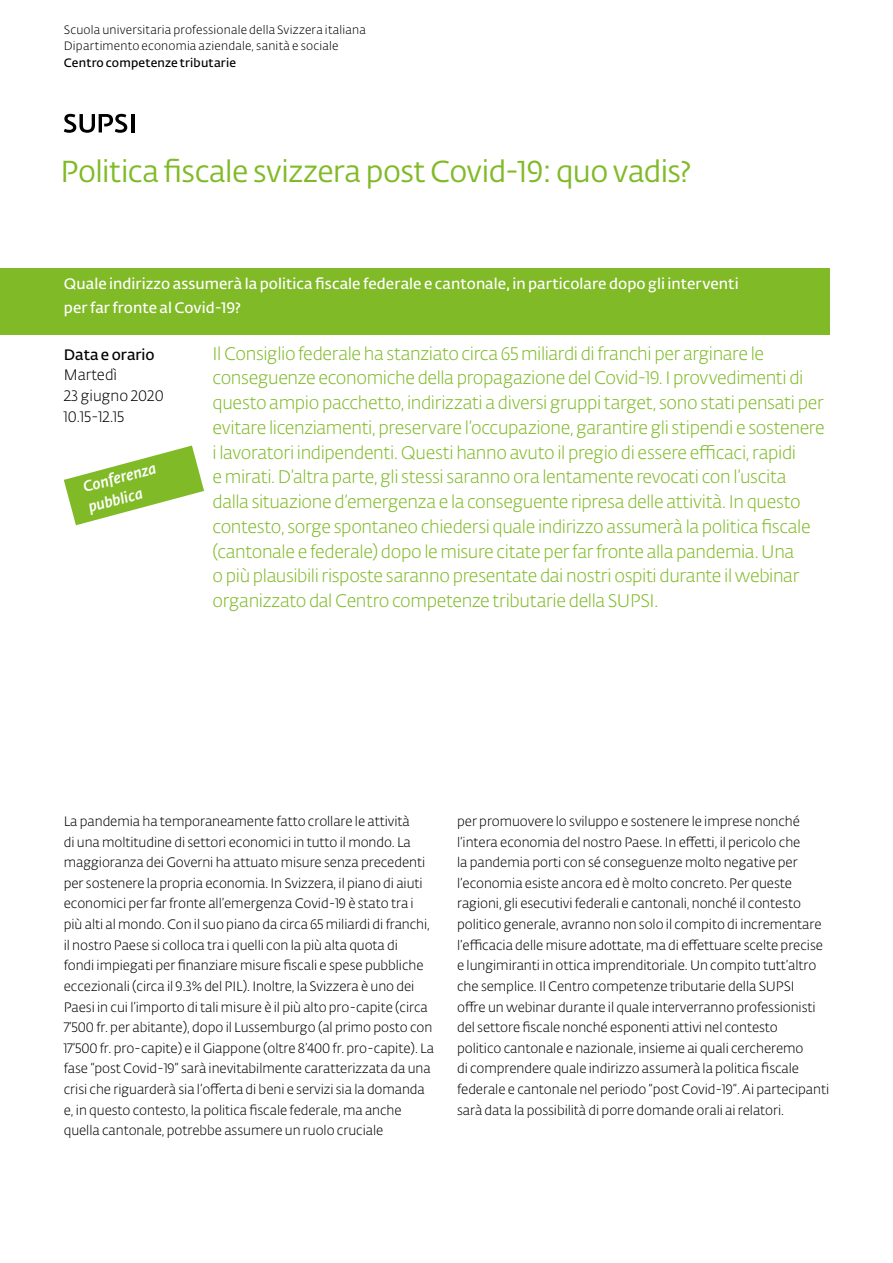
<style>
.page{position:relative;width:893px;height:1263px;background:#fff}
.page>*{position:absolute;margin:0;border:0;box-sizing:border-box;transform-origin:0 0}
.t1{font:30px "SUPSI Fedra Sans";letter-spacing:-.015em;color:#80ba27}
.t2{font:300 18px/24.8px "SUPSI Fedra Sans";letter-spacing:-.02em;color:#80ba27}
.t3{font:600 15px/23.7px "SUPSI Fedra Sans";letter-spacing:.005em;color:#fff}
.t4{font:300 15px/20.7px "SUPSI Fedra Sans";color:#000}
.t5{font:italic 500 15px/20.7px "SUPSI Fedra Sans";color:#fff}
.t6{font:600 15px "SUPSI Fedra Sans";color:#000}
.t7{font:300 13.5px/20.7px "SUPSI Fedra Sans";letter-spacing:-.005em;color:#000}
.t8{font:300 12px/16.5px "SUPSI Fedra Sans";letter-spacing:.015em;color:#000}
.t9{font:600 12px "SUPSI Fedra Sans";letter-spacing:.015em;color:#000}
</style>
<div class="page">
<div style="left:0;top:269px;width:829px;height:66px;background:#80ba27"></div>
<hr style="left:131px;top:114px;width:3px;height:18px;background:#000">
<svg style="left:64px;top:114px;width:63px;height:19px"></svg>
<svg style="left:64px;top:446px;width:140px;height:79px"></svg>
<p class="t8" style="left:64px;top:22px;width:304px">Scuola universitaria professionale della Svizzera italiana<br>Dipartimento economia aziendale, sanità e sociale</p>
<p class="t9" style="left:64px;top:55px;width:174px">Centro competenze tributarie</p>
<h1 class="t1" style="left:61px;top:154px;width:632px">Politica fiscale svizzera post Covid-19: quo vadis?</h1>
<p class="t3" style="left:64px;top:272px;width:676px">Quale indirizzo assumerà la politica fiscale federale e cantonale, in particolare dopo gli interventi per far fronte al Covid-19?</p>
<p class="t6" style="left:64px;top:345px;width:92px">Data e orario</p>
<p class="t4" style="left:64px;top:365px;width:102px">Martedì<br>23 giugno 2020<br>10.15-12.15</p>
<p class="t2" style="left:213px;top:341px;width:614px">Il Consiglio federale ha stanziato circa 65 miliardi di franchi per arginare le conseguenze economiche della propagazione del Covid-19. I provvedimenti di questo ampio pacchetto, indirizzati a diversi gruppi target, sono stati pensati per evitare licenziamenti, preservare l’occupazione, garantire gli stipendi e sostenere i lavoratori indipendenti. Questi hanno avuto il pregio di essere efficaci, rapidi<br>e mirati. D’altra parte, gli stessi saranno ora lentamente revocati con l’uscita dalla situazione d’emergenza e la conseguente ripresa delle attività. In questo contesto, sorge spontaneo chiedersi quale indirizzo assumerà la politica fiscale (cantonale e federale) dopo le misure citate per far fronte alla pandemia. Una<br>o più plausibili risposte saranno presentate dai nostri ospiti durante il webinar organizzato dal Centro competenze tributarie della SUPSI.</p>
<p class="t5" style="left:81px;top:477px;width:77px;rotate:-15deg">Conferenza pubblica</p>
<p class="t7" style="left:64px;top:811px;width:372px">La pandemia ha temporaneamente fatto crollare le attività<br>di una moltitudine di settori economici in tutto il mondo. La maggioranza dei Governi ha attuato misure senza precedenti per sostenere la propria economia. In Svizzera, il piano di aiuti economici per far fronte all’emergenza Covid-19 è stato tra i più alti al mondo. Con il suo piano da circa 65 miliardi di franchi, il nostro Paese si colloca tra i quelli con la più alta quota di<br>fondi impiegati per finanziare misure fiscali e spese pubbliche eccezionali (circa il 9.3% del PIL). Inoltre, la Svizzera è uno dei Paesi in cui l’importo di tali misure è il più alto pro-capite (circa 7’500 fr. per abitante), dopo il Lussemburgo (al primo posto con 17’500 fr. pro-capite) e il Giappone (oltre 8’400 fr. pro-capite). La fase “post Covid-19” sarà inevitabilmente caratterizzata da una crisi che riguarderà sia l’offerta di beni e servizi sia la domanda e, in questo contesto, la politica fiscale federale, ma anche quella cantonale, potrebbe assumere un ruolo cruciale</p>
<p class="t7" style="left:457px;top:811px;width:374px">per promuovere lo sviluppo e sostenere le imprese nonché l’intera economia del nostro Paese. In effetti, il pericolo che<br>la pandemia porti con sé conseguenze molto negative per l’economia esiste ancora ed è molto concreto. Per queste ragioni, gli esecutivi federali e cantonali, nonché il contesto politico generale, avranno non solo il compito di incrementare l’efficacia delle misure adottate, ma di effettuare scelte precise e lungimiranti in ottica imprenditoriale. Un compito tutt’altro che semplice. Il Centro competenze tributarie della SUPSI<br>offre un webinar durante il quale interverranno professionisti del settore fiscale nonché esponenti attivi nel contesto<br>politico cantonale e nazionale, insieme ai quali cercheremo<br>di comprendere quale indirizzo assumerà la politica fiscale federale e cantonale nel periodo “post Covid-19”. Ai partecipanti sarà data la possibilità di porre domande orali ai relatori.</p>
</div>
